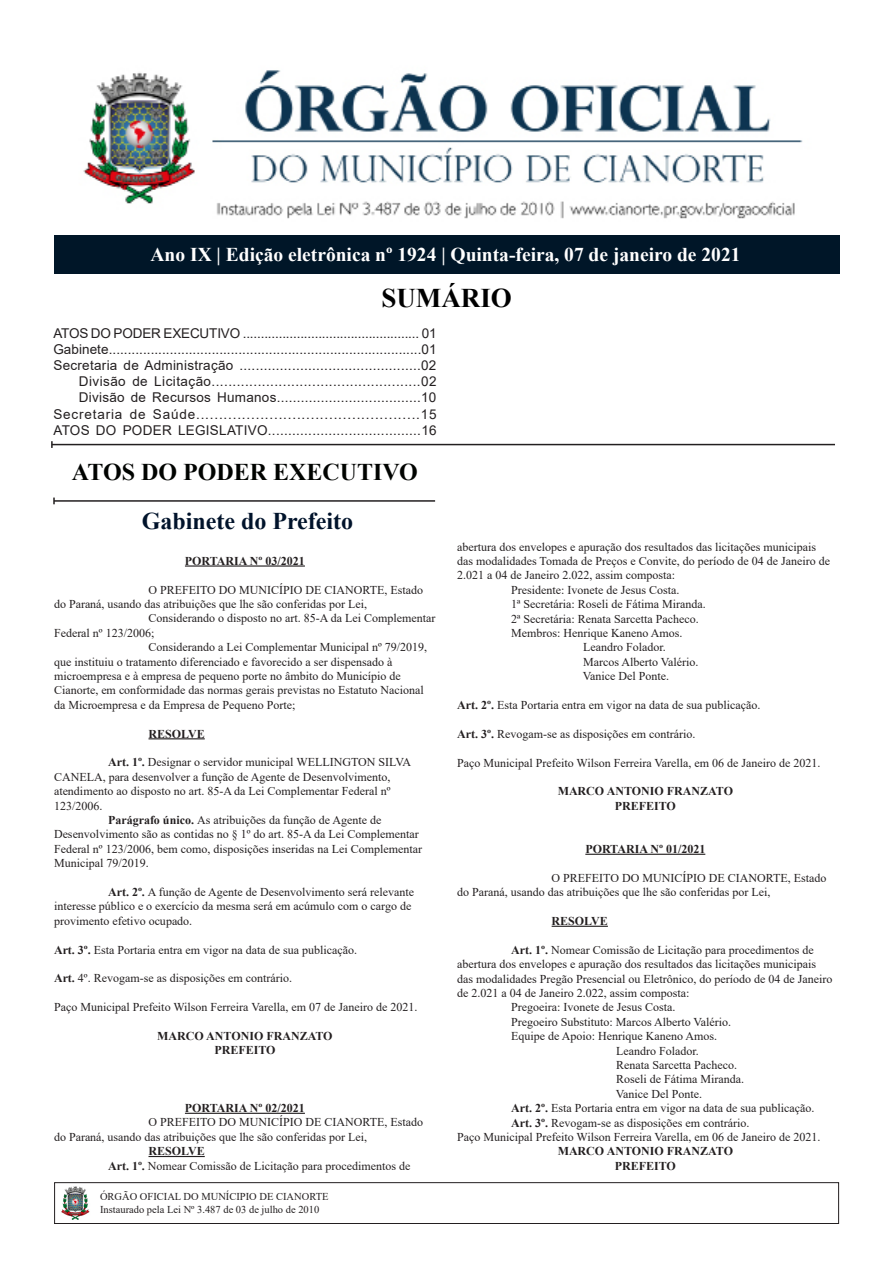
<style>
.page{position:relative;width:893px;height:1263px;background:#fff}
.page>*{position:absolute;margin:0;border:0;box-sizing:border-box;transform-origin:0 0}
.t1{font:700 27px "Times New Roman";color:#000}
.t2{font:700 24px "Times New Roman";color:#000300}
.t3{font:700 24px "Times New Roman";color:#00132b}
.t4{font:700 19.5px "Times New Roman";color:#fff}
.t5{font:13.5px "Arial";letter-spacing:.02em;color:#231f20}
.t6{font:13.5px "Arial";letter-spacing:-.01em;color:#231f20}
.t7{font:13.5px "Arial";letter-spacing:.06em;color:#231f20}
.t8{font:12px/14.4px "Times New Roman";color:#231f20}
.t9{font:700 12px "Times New Roman";color:#231f20}
.t10{font:10.5px/12.6px "Times New Roman";color:#231f20}
.s1{font-weight:700}
</style>
<div class="page">
<div style="left:54px;top:1182px;width:785px;height:42px;border:1px solid #231f20"></div>
<img style="left:61px;top:1186px;width:29px;height:34px">
<img style="left:83px;top:70px;width:720px;height:149px">
<div style="left:54px;top:236px;width:785px;height:38px;background:#001628"></div>
<hr style="left:52px;top:444px;width:783px;height:1px;background:#231f20">
<svg style="left:51px;top:441px;width:2px;height:7px"></svg>
<hr style="left:54px;top:500px;width:381px;height:2px;background:#231f20">
<hr style="left:185px;top:565px;width:120px;height:2px;background:#231f20">
<hr style="left:148px;top:738px;width:57px;height:1px;background:#231f20">
<hr style="left:185px;top:1113px;width:120px;height:1px;background:#231f20">
<hr style="left:148px;top:1156px;width:57px;height:1px;background:#231f20">
<hr style="left:585px;top:854px;width:120px;height:1px;background:#231f20">
<hr style="left:552px;top:926px;width:56px;height:1px;background:#231f20">
<p class="t4" style="left:151px;top:240px;width:591px">Ano IX | Edição eletrônica nº 1924 | Quinta-feira, 07 de janeiro de 2021</p>
<p class="t1" style="left:381px;top:278px;width:132px">SUMÁRIO</p>
<p class="t6" style="left:53px;top:324px;width:385px">ATOS DO PODER EXECUTIVO ................................................. 01</p>
<p class="t5" style="left:53px;top:340px;width:385px">Gabinete..................................................................................01</p>
<p class="t5" style="left:53px;top:356px;width:385px">Secretaria de Administração .............................................02</p>
<p class="t5" style="left:79px;top:372px;width:359px">Divisão de Licitação..................................................02</p>
<p class="t5" style="left:79px;top:388px;width:359px">Divisão de Recursos Humanos....................................10</p>
<p class="t7" style="left:53px;top:405px;width:385px">Secretaria de Saúde.................................................15</p>
<p class="t5" style="left:53px;top:421px;width:385px">ATOS DO PODER LEGISLATIVO......................................16</p>
<p class="t2" style="left:72px;top:455px;width:348px">ATOS DO PODER EXECUTIVO</p>
<p class="t3" style="left:142px;top:504px;width:213px">Gabinete do Prefeito</p>
<p class="t9" style="left:185px;top:552px;width:121px">PORTARIA Nº 03/2021</p>
<p class="t8" style="left:54px;top:582px;width:371px;text-indent:94px">O PREFEITO DO MUNICÍPIO DE CIANORTE, Estado do Paraná, usando das atribuições que lhe são conferidas por Lei,</p>
<p class="t8" style="left:54px;top:611px;width:383px;text-indent:94px">Considerando o disposto no art. 85-A da Lei Complementar<br>Federal nº 123/2006;</p>
<p class="t8" style="left:54px;top:639px;width:375px;text-indent:94px">Considerando a Lei Complementar Municipal nº 79/2019, que instituiu o tratamento diferenciado e favorecido a ser dispensado à microempresa e à empresa de pequeno porte no âmbito do Município de Cianorte, em conformidade das normas gerais previstas no Estatuto Nacional da Microempresa e da Empresa de Pequeno Porte;</p>
<p class="t9" style="left:148px;top:725px;width:58px">RESOLVE</p>
<p class="t8" style="left:54px;top:755px;width:359px;text-indent:54px"><span class="s1">Art. 1º.</span> Designar o servidor municipal WELLINGTON SILVA CANELA, para desenvolver a função de Agente de Desenvolvimento, atendimento ao disposto no art. 85-A da Lei Complementar Federal nº 123/2006.</p>
<p class="t8" style="left:54px;top:812px;width:370px;text-indent:54px"><span class="s1">Parágrafo único.</span> As atribuições da função de Agente de Desenvolvimento são as contidas no § 1º do art. 85-A da Lei Complementar Federal nº 123/2006, bem como, disposições inseridas na Lei Complementar Municipal 79/2019.</p>
<p class="t8" style="left:54px;top:884px;width:362px;text-indent:54px"><span class="s1">Art. 2º.</span> A função de Agente de Desenvolvimento será relevante interesse público e o exercício da mesma será em acúmulo com o cargo de provimento efetivo ocupado.</p>
<p class="t8" style="left:54px;top:942px;width:305px"><span class="s1">Art. 3º.</span> Esta Portaria entra em vigor na data de sua publicação.</p>
<p class="t8" style="left:54px;top:971px;width:240px"><span class="s1">Art.</span> 4º. Revogam-se as disposições em contrário.</p>
<p class="t8" style="left:54px;top:999px;width:365px">Paço Municipal Prefeito Wilson Ferreira Varella, em 07 de Janeiro de 2021.</p>
<p class="t9" style="left:157px;top:1027px;width:177px">MARCO ANTONIO FRANZATO</p>
<p class="t9" style="left:214px;top:1042px;width:63px">PREFEITO</p>
<p class="t8" style="left:457px;top:539px;width:374px">abertura dos envelopes e apuração dos resultados das licitações municipais das modalidades Tomada de Preços e Convite, do período de 04 de Janeiro de<br>2.021 a 04 de Janeiro 2.022, assim composta:</p>
<p class="t8" style="left:511px;top:582px;width:170px">Presidente: Ivonete de Jesus Costa.</p>
<p class="t8" style="left:511px;top:596px;width:196px">1ª Secretária: Roseli de Fátima Miranda.</p>
<p class="t8" style="left:511px;top:611px;width:189px">2ª Secretária: Renata Sarcetta Pacheco.</p>
<p class="t8" style="left:511px;top:625px;width:173px">Membros: Henrique Kaneno Amos.</p>
<p class="t8" style="left:583px;top:640px;width:84px">Leandro Folador.</p>
<p class="t8" style="left:583px;top:654px;width:117px">Marcos Alberto Valério.</p>
<p class="t8" style="left:583px;top:668px;width:88px">Vanice Del Ponte.</p>
<p class="t8" style="left:457px;top:697px;width:305px"><span class="s1">Art. 2º.</span> Esta Portaria entra em vigor na data de sua publicação.</p>
<p class="t8" style="left:457px;top:726px;width:240px"><span class="s1">Art. 3º.</span> Revogam-se as disposições em contrário.</p>
<p class="t8" style="left:457px;top:755px;width:365px">Paço Municipal Prefeito Wilson Ferreira Varella, em 06 de Janeiro de 2021.</p>
<p class="t9" style="left:558px;top:783px;width:177px">MARCO ANTONIO FRANZATO</p>
<p class="t9" style="left:615px;top:797px;width:63px">PREFEITO</p>
<p class="t9" style="left:585px;top:840px;width:121px">PORTARIA Nº 01/2021</p>
<p class="t8" style="left:457px;top:870px;width:371px;text-indent:94px">O PREFEITO DO MUNICÍPIO DE CIANORTE, Estado do Paraná, usando das atribuições que lhe são conferidas por Lei,</p>
<p class="t9" style="left:552px;top:912px;width:58px">RESOLVE</p>
<p class="t8" style="left:457px;top:942px;width:377px;text-indent:54px"><span class="s1">Art. 1º.</span> Nomear Comissão de Licitação para procedimentos de abertura dos envelopes e apuração dos resultados das licitações municipais das modalidades Pregão Presencial ou Eletrônico, do período de 04 de Janeiro de 2.021 a 04 de Janeiro 2.022, assim composta:</p>
<p class="t8" style="left:511px;top:1000px;width:166px">Pregoeira: Ivonete de Jesus Costa.</p>
<p class="t8" style="left:511px;top:1014px;width:222px">Pregoeiro Substituto: Marcos Alberto Valério.</p>
<p class="t8" style="left:511px;top:1028px;width:207px">Equipe de Apoio: Henrique Kaneno Amos.</p>
<p class="t8" style="left:616px;top:1043px;width:84px">Leandro Folador.</p>
<p class="t8" style="left:616px;top:1057px;width:122px">Renata Sarcetta Pacheco.</p>
<p class="t8" style="left:616px;top:1072px;width:129px">Roseli de Fátima Miranda.</p>
<p class="t8" style="left:616px;top:1086px;width:88px">Vanice Del Ponte.</p>
<p class="t8" style="left:511px;top:1100px;width:305px"><span class="s1">Art. 2º.</span> Esta Portaria entra em vigor na data de sua publicação.</p>
<p class="t8" style="left:511px;top:1115px;width:240px"><span class="s1">Art. 3º.</span> Revogam-se as disposições em contrário.</p>
<p class="t8" style="left:457px;top:1129px;width:365px">Paço Municipal Prefeito Wilson Ferreira Varella, em 06 de Janeiro de 2021.</p>
<p class="t9" style="left:558px;top:1143px;width:177px">MARCO ANTONIO FRANZATO</p>
<p class="t9" style="left:615px;top:1157px;width:63px">PREFEITO</p>
<p class="t9" style="left:185px;top:1099px;width:121px">PORTARIA Nº 02/2021</p>
<p class="t8" style="left:54px;top:1115px;width:371px;text-indent:94px">O PREFEITO DO MUNICÍPIO DE CIANORTE, Estado do Paraná, usando das atribuições que lhe são conferidas por Lei,</p>
<p class="t9" style="left:148px;top:1142px;width:58px">RESOLVE</p>
<p class="t8" style="left:108px;top:1158px;width:304px"><span class="s1">Art. 1º.</span> Nomear Comissão de Licitação para procedimentos de</p>
<p class="t10" style="left:100px;top:1190px;width:230px">ÓRGÃO OFICIAL DO MUNÍCIPIO DE CIANORTE<br>Instaurado pela Lei Nº 3.487 de 03 de julho de 2010</p>
</div>
